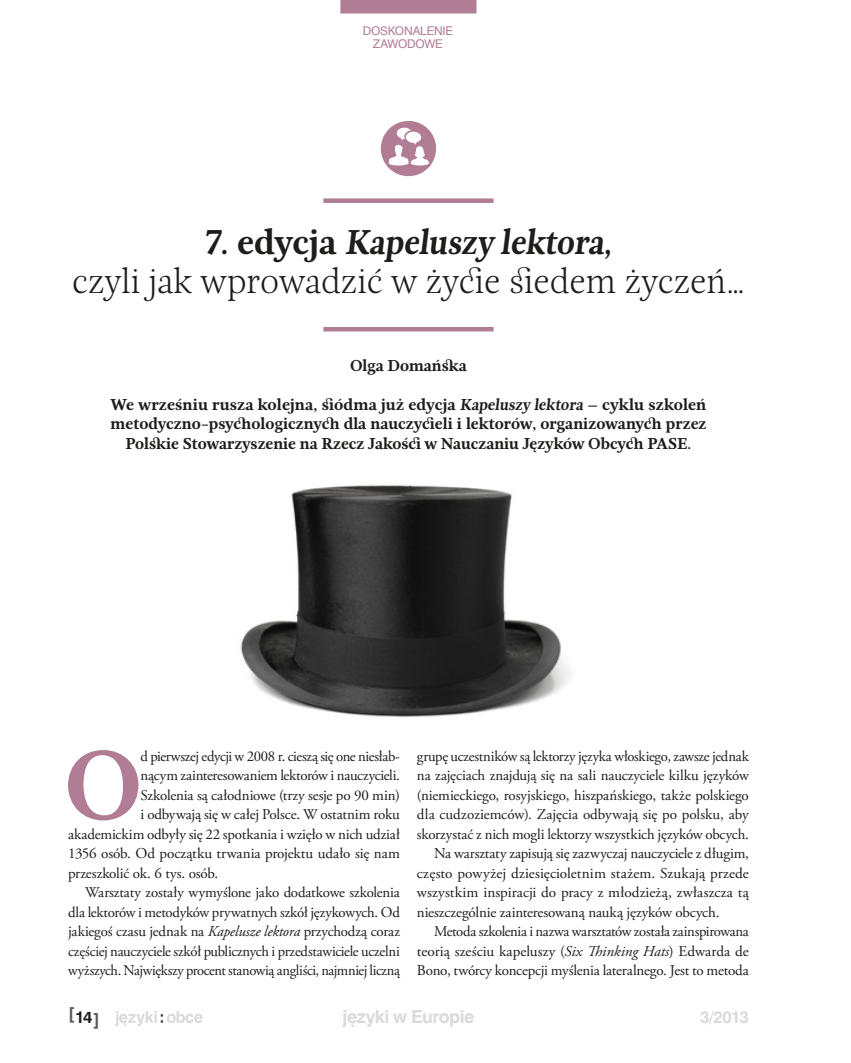
<style>
.page{position:relative;width:851px;height:1063px;background:#fff}
.page>*{position:absolute;margin:0;border:0;box-sizing:border-box;transform-origin:0 0}
.t1{font:700 102.9px "Nyte";color:#b17d94}
.t2{font:100 36px "Nyte";color:#1d1d1b}
.t3{font:700 36px "Nyte";color:#1d1d1b}
.t4{font:700 18px "Swiss 721 TL";letter-spacing:-.03em;color:#dadada}
.t5{font:700 16.65px "Swiss 721 TL";color:#dadada}
.t6{font:700 16.5px/19.5px "Nyte";color:#1d1d1b;text-align:center}
.t7{font:700 16.5px "Swiss 721 TL";color:#575756}
.t8{font:15px "Adobe Garamond Pro";letter-spacing:-.01em;color:#1d1d1b}
.t9{font:15px "Adobe Garamond Pro";letter-spacing:.01em;color:#1d1d1b}
.t10{font:12px/13.5px "Swiss 721 TL";letter-spacing:-.01em;color:#b17d94;text-align:center}
.s1{font-style:italic}
.s2{color:#1d1d1b}
</style>
<div class="page">
<div style="left:323px;top:198px;width:170px;height:5px;background:#b17d94"></div>
<hr style="left:323px;top:327px;width:170px;height:4px;background:#b17d94">
<svg style="left:380px;top:121px;width:56px;height:56px"></svg>
<img style="left:240px;top:484px;width:330px;height:233px">
<svg style="left:115px;top:1011px;width:87px;height:15px"></svg>
<div style="left:340px;top:0;width:136px;height:13px;background:#b17d94"></div>
<p class="t10" style="left:362px;top:24px;width:92px">DOSKONALENIE<br>ZAWODOWE</p>
<h2 class="t3" style="left:205px;top:216px;width:413px">7. e dycj a Kapeluszy lektora,</h2>
<h2 class="t2" style="left:72px;top:255px;width:674px">czyli jak wprowadzić w życie siedem życzeń…</h2>
<p class="t6" style="left:350px;top:355px;width:118px">Olga Domańska</p>
<p class="t6" style="left:111px;top:394px;width:597px">We wrześniu rusza kolejna, siódma już edycja Kapeluszy lektora – cyklu szkoleń metodyczno-psychologicznych dla nauczycieli i lektorów, organizowanych przez<br>Polskie Stowarzyszenie na Rzecz Jakości w Nauczaniu Języków Obcych PASE.</p>
<h1 class="t1" style="left:64px;top:712px;width:80px">O</h1>
<p class="t8" style="left:140px;top:747px;width:261px">d pierwszej edycji w 2008 r. cieszą się one niesłab-</p>
<p class="t8" style="left:140px;top:767px;width:261px">nącym zainteresowaniem lektorów i nauczycieli.</p>
<p class="t8" style="left:140px;top:786px;width:261px">Szkolenia są całodniowe (trzy sesje po 90 min)</p>
<p class="t8" style="left:140px;top:806px;width:261px">i odbywają się w całej Polsce. W ostatnim roku</p>
<p class="t8" style="left:68px;top:825px;width:333px">akademickim odbyły się 22 spotkania i wzięło w nich udział</p>
<p class="t8" style="left:68px;top:845px;width:333px">1356 osób. Od początku trwania projektu udało się nam</p>
<p class="t8" style="left:68px;top:864px;width:151px">przeszkolić ok. 6 tys. osób.</p>
<p class="t8" style="left:85px;top:884px;width:316px">Warsztaty zostały wymyślone jako dodatkowe szkolenia</p>
<p class="t8" style="left:68px;top:903px;width:333px">dla lektorów i metodyków prywatnych szkół językowych. Od</p>
<p class="t8" style="left:68px;top:923px;width:333px">jakiegoś czasu jednak na <span class="s1">Kapelusze lektora</span> przychodzą coraz</p>
<p class="t8" style="left:68px;top:942px;width:333px">częściej nauczyciele szkół publicznych i przedstawiciele uczelni</p>
<p class="t8" style="left:68px;top:962px;width:333px">wyższych. Największy procent stanowią angliści, najmniej liczną</p>
<p class="t8" style="left:417px;top:747px;width:333px">grupę uczestników są lektorzy języka włoskiego, zawsze jednak</p>
<p class="t8" style="left:417px;top:767px;width:333px">na zajęciach znajdują się na sali nauczyciele kilku języków</p>
<p class="t8" style="left:417px;top:786px;width:333px">(niemieckiego, rosyjskiego, hiszpańskiego, także polskiego</p>
<p class="t8" style="left:417px;top:806px;width:333px">dla cudzoziemców). Zajęcia odbywają się po polsku, aby</p>
<p class="t8" style="left:417px;top:825px;width:333px">skorzystać z nich mogli lektorzy wszystkich języków obcych.</p>
<p class="t8" style="left:434px;top:845px;width:316px">Na warsztaty zapisują się zazwyczaj nauczyciele z długim,</p>
<p class="t8" style="left:417px;top:864px;width:333px">często powyżej dziesięcioletnim stażem. Szukają przede</p>
<p class="t9" style="left:417px;top:884px;width:333px">wszystkim inspiracji do pracy z młodzieżą, zwłaszcza tą</p>
<p class="t8" style="left:417px;top:903px;width:304px">nieszczególnie zainteresowaną nauką języków obcych.</p>
<p class="t8" style="left:434px;top:923px;width:316px">Metoda szkolenia i nazwa warsztatów została zainspirowana</p>
<p class="t8" style="left:417px;top:942px;width:333px">teorią sześciu kapeluszy (<span class="s1">Six Thinking Hats</span>) Edwarda de</p>
<p class="t8" style="left:417px;top:962px;width:333px">Bono, twórcy koncepcji myślenia lateralnego. Jest to metoda</p>
<p class="t7" style="left:68px;top:1006px;width:33px">[<span class="s2">14</span>]</p>
<p class="t5" style="left:700px;top:1006px;width:50px">3/2013</p>
<p class="t4" style="left:342px;top:1005px;width:133px">języki w Europie</p>
</div>
